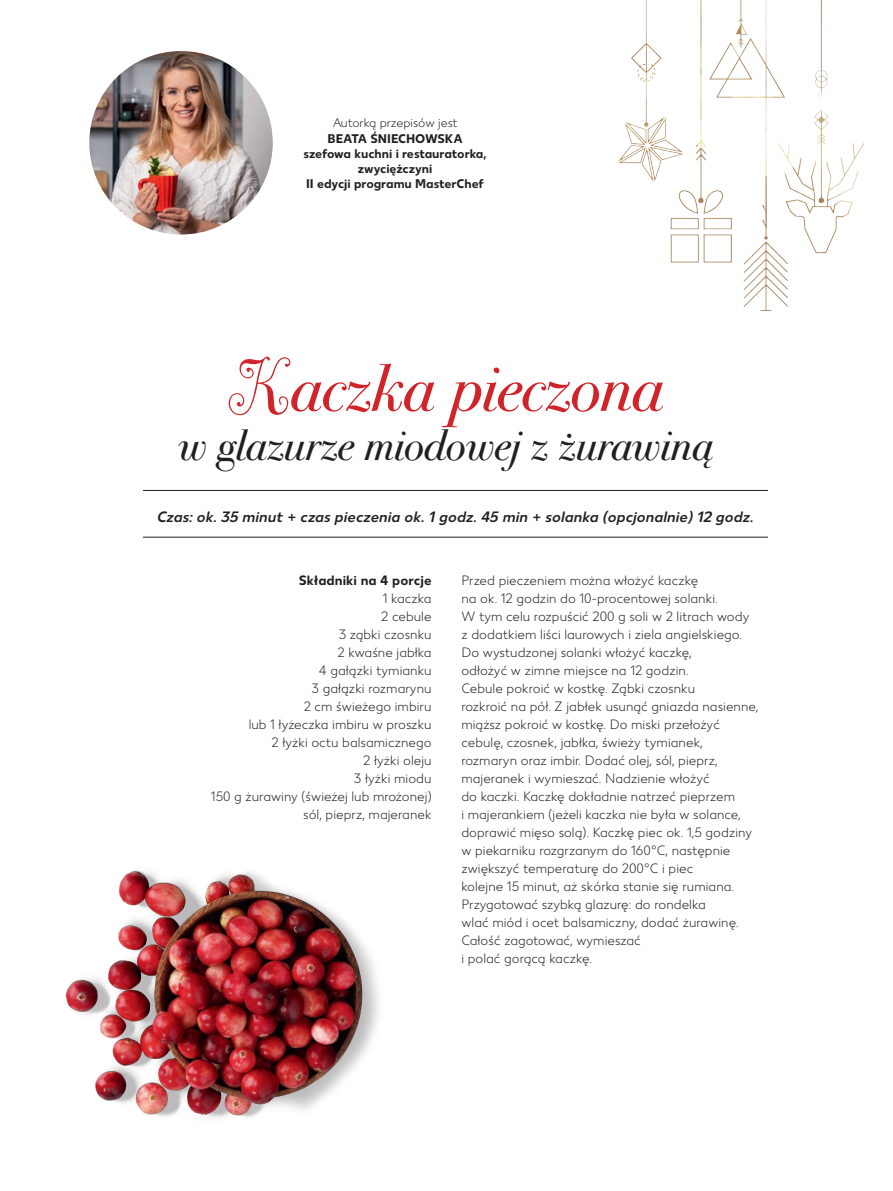
<style>
.page{position:relative;width:893px;height:1191px;background:#fff}
.page>*{position:absolute;margin:0;border:0;box-sizing:border-box;transform-origin:0 0}
.Headline_BodoniSTD_4{font:66px "Bodoni Sev Swash ITC";letter-spacing:-.005em;color:#d1232a}
.Headline_BodoniSTD_4-2{font:43.5px "Bodoni Sev Swash ITC";color:#231f20}
.Rezept_Zubereitungsz{font:italic 500 15px "Kaufland";letter-spacing:.005em;color:#231f20}
.Kaufland_light_9_12{font:300 13.5px/18px "Kaufland";letter-spacing:.005em;color:#231f20}
.Kaufland_light_9_12-2{font:700 13.5px "Kaufland";letter-spacing:.005em;color:#231f20}
.t1{font:700 12.6px/15px "Kaufland";color:#231f20;text-align:center}
.t2{font:300 12.6px "Kaufland";color:#231f20}
</style>
<div class="page">
<img style="left:89px;top:51px;width:184px;height:183px;border-radius:92px">
<img style="left:618px;top:0;width:246px;height:311px">
<hr style="left:143px;top:537px;width:625px;height:1px;background:#231f20">
<hr style="left:143px;top:490px;width:625px;height:1px;background:#231f20">
<img style="left:65px;top:870px;width:314px;height:248px">
<p class="t2" style="left:333px;top:115px;width:126px">Autorką przepisów jest</p>
<p class="t1" style="left:327px;top:132px;width:137px">BEATA ŚNIECHOWSKA</p>
<p class="t1" style="left:304px;top:147px;width:184px">szefowa kuchni i restauratorka, zwyciężczyni<br>II edycji programu MasterChef</p>
<p class="Headline_BodoniSTD_4" style="left:228px;top:340px;width:451px">Kaczka pieczona</p>
<p class="Headline_BodoniSTD_4-2" style="left:179px;top:414px;width:545px">w glazurze miodowej z żurawiną</p>
<p class="Rezept_Zubereitungsz" style="left:157px;top:507px;width:598px">Czas: ok. 35 minut + czas pieczenia ok. 1 godz. 45 min + solanka (opcjonalnie) 12 godz.</p>
<p class="Kaufland_light_9_12-2" style="left:299px;top:572px;width:134px">Składniki na 4 porcje</p>
<p class="Kaufland_light_9_12" style="left:383px;top:590px;width:50px">1 kaczka</p>
<p class="Kaufland_light_9_12" style="left:381px;top:608px;width:52px">2 cebule</p>
<p class="Kaufland_light_9_12" style="left:339px;top:626px;width:94px">3 ząbki czosnku</p>
<p class="Kaufland_light_9_12" style="left:337px;top:644px;width:96px">2 kwaśne jabłka</p>
<p class="Kaufland_light_9_12" style="left:319px;top:662px;width:114px">4 gałązki tymianku</p>
<p class="Kaufland_light_9_12" style="left:312px;top:680px;width:122px">3 gałązki rozmarynu</p>
<p class="Kaufland_light_9_12" style="left:249px;top:698px;width:184px;text-align:right">2 cm świeżego imbiru<br>lub 1 łyżeczka imbiru w proszku</p>
<p class="Kaufland_light_9_12" style="left:271px;top:734px;width:162px">2 łyżki octu balsamicznego</p>
<p class="Kaufland_light_9_12" style="left:363px;top:752px;width:70px">2 łyżki oleju</p>
<p class="Kaufland_light_9_12" style="left:354px;top:770px;width:79px">3 łyżki miodu</p>
<p class="Kaufland_light_9_12" style="left:211px;top:788px;width:222px">150 g żurawiny (świeżej lub mrożonej)</p>
<p class="Kaufland_light_9_12" style="left:303px;top:806px;width:130px">sól, pieprz, majeranek</p>
<p class="Kaufland_light_9_12" style="left:461px;top:572px;width:290px">Przed pieczeniem można włożyć kaczkę<br>na ok. 12 godzin do 10-procentowej solanki.<br>W tym celu rozpuścić 200 g soli w 2 litrach wody z dodatkiem liści laurowych i ziela angielskiego.<br>Do wystudzonej solanki włożyć kaczkę,<br>odłożyć w zimne miejsce na 12 godzin.</p>
<p class="Kaufland_light_9_12" style="left:461px;top:680px;width:299px">Cebule pokroić w kostkę. Ząbki czosnku<br>rozkroić na pół. Z jabłek usunąć gniazda nasienne, miąższ pokroić w kostkę. Do miski przełożyć cebulę, czosnek, jabłka, świeży tymianek, rozmaryn oraz imbir. Dodać olej, sól, pieprz, majeranek i wymieszać. Nadzienie włożyć<br>do kaczki. Kaczkę dokładnie natrzeć pieprzem<br>i majerankiem (jeżeli kaczka nie była w solance, doprawić mięso solą). Kaczkę piec ok. 1,5 godziny w piekarniku rozgrzanym do 160°C, następnie zwiększyć temperaturę do 200°C i piec<br>kolejne 15 minut, aż skórka stanie się rumiana.<br>Przygotować szybką glazurę: do rondelka<br>wlać miód i ocet balsamiczny, dodać żurawinę.<br>Całość zagotować, wymieszać<br>i polać gorącą kaczkę.</p>
</div>
